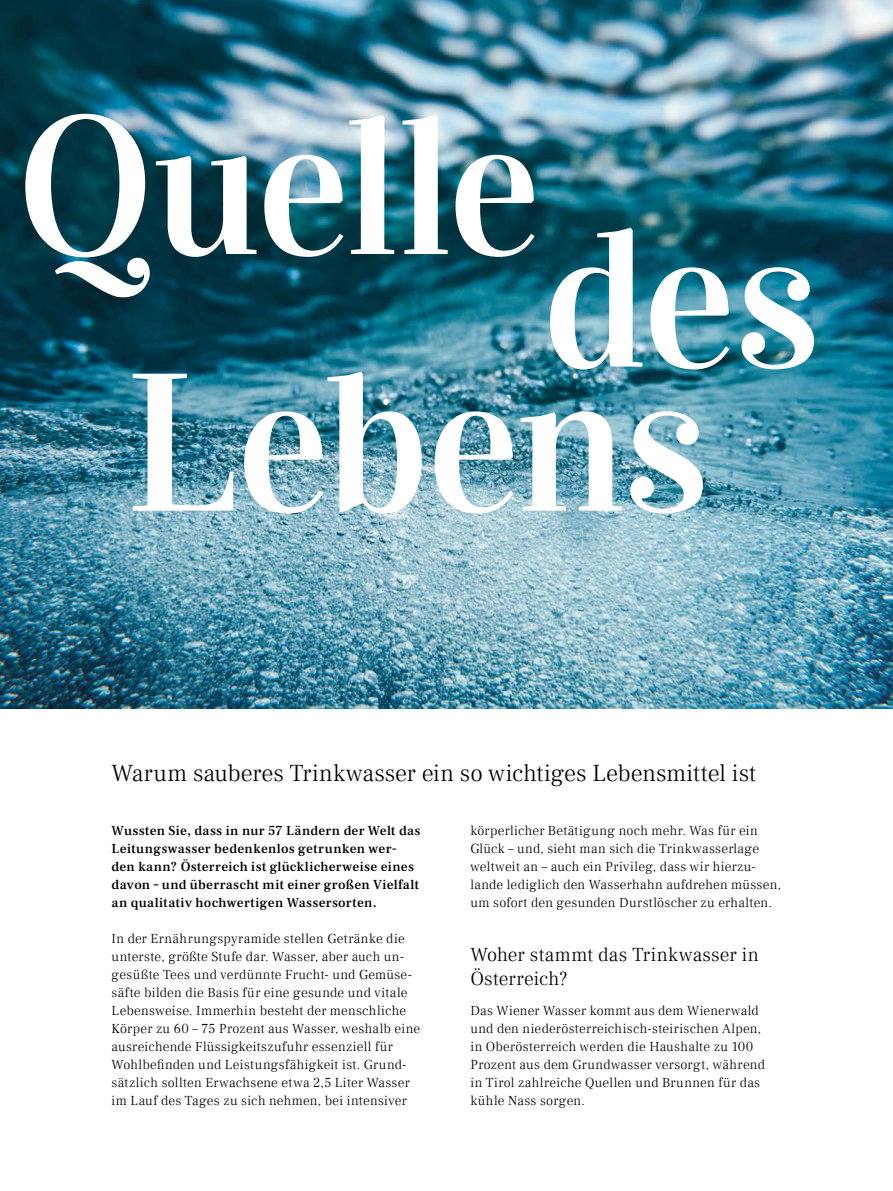
<style>
.page{position:relative;width:893px;height:1191px;background:#fff}
.page>*{position:absolute;margin:0;border:0;box-sizing:border-box;transform-origin:0 0}
.t1{font:196.5px/256.5px "Vidaloka";letter-spacing:-.025em;color:#fff}
.t2{font:300 24px "Frank Ruhl Libre";letter-spacing:-.005em;color:#000}
.t3{font:300 19.5px/24px "Frank Ruhl Libre";letter-spacing:.01em;color:#000}
.t4{font:300 13.5px/18px "Frank Ruhl Libre";letter-spacing:.02em;color:#000}
.t5{font:500 13.5px/18px "Frank Ruhl Libre";letter-spacing:.02em;color:#000}
</style>
<div class="page">
<img style="left:0;top:0;width:893px;height:709px">
<h1 class="t1" style="left:126px;top:60px;width:585px;text-indent:-110px">Quelle<br>Lebens</h1>
<h1 class="t1" style="left:542px;top:173px;width:280px">des</h1>
<h2 class="t2" style="left:112px;top:758px;width:646px">Warum sauberes Trinkwasser ein so wichtiges Lebensmittel ist</h2>
<p class="t5" style="left:112px;top:821px;width:310px">Wussten Sie, dass in nur 57 Ländern der Welt das Leitungswasser bedenkenlos getrunken wer&shy;den kann? Österreich ist glücklicherweise eines davon – und überrascht mit einer großen Vielfalt an qualitativ hochwertigen Wassersorten.</p>
<p class="t4" style="left:112px;top:929px;width:310px">In der Ernährungspyramide stellen Getränke die unterste, größte Stufe dar. Wasser, aber auch un&shy;gesüßte Tees und verdünnte Frucht- und Gemüse&shy;säfte bilden die Basis für eine gesunde und vitale Lebensweise. Immerhin besteht der menschliche Körper zu 60 – 75 Prozent aus Wasser, weshalb eine ausreichende Flüssigkeitszufuhr essenziell für Wohlbefinden und Leistungsfähigkeit ist. Grund&shy;sätzlich sollten Erwachsene etwa 2,5 Liter Wasser im Lauf des Tages zu sich nehmen, bei intensiver</p>
<p class="t4" style="left:470px;top:821px;width:312px">körperlicher Betätigung noch mehr. Was für ein Glück – und, sieht man sich die Trinkwasserlage weltweit an – auch ein Privileg, dass wir hierzu&shy;lande lediglich den Wasserhahn aufdrehen müssen, um sofort den gesunden Durstlöscher zu erhalten.</p>
<h3 class="t3" style="left:470px;top:942px;width:290px">Woher stammt das Trinkwasser in<br>Österreich?</h3>
<p class="t4" style="left:470px;top:1001px;width:296px">Das Wiener Wasser kommt aus dem Wienerwald und den niederösterreichisch-steirischen Alpen, in Oberösterreich werden die Haushalte zu 100<br>Prozent aus dem Grundwasser versorgt, während in Tirol zahlreiche Quellen und Brunnen für das kühle Nass sorgen.</p>
</div>
